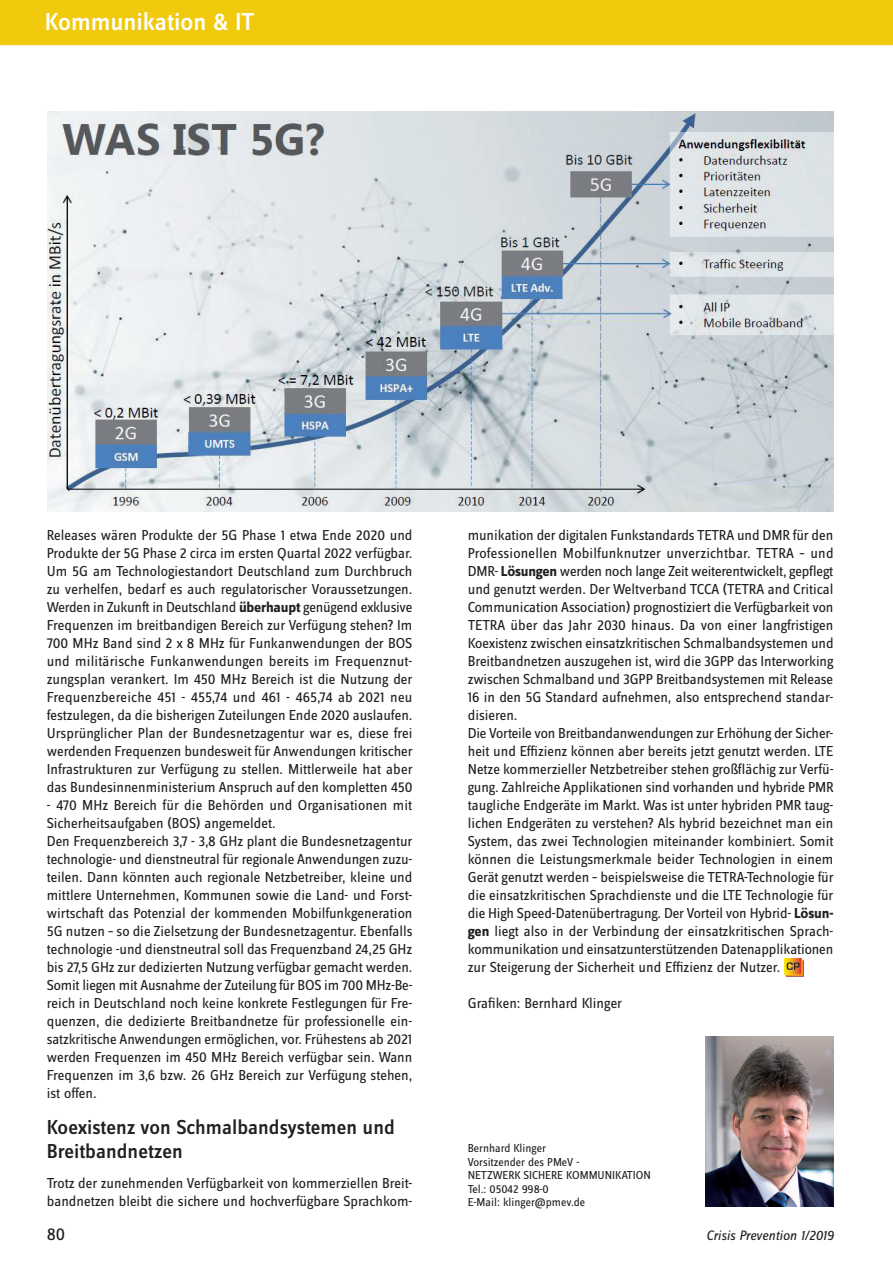
<style>
.page{position:relative;width:893px;height:1263px;background:#fff}
.page>*{position:absolute;margin:0;border:0;box-sizing:border-box;transform-origin:0 0}
.t1{font:500 25.5px "Zine Sans Display OT";color:#fff}
.t2{font:500 21px/24px "Zine Sans Display OT";color:#231f20}
.t3{font:18px "Zine Sans Display OT";color:#231f20}
.t4{font:15px/18px "Zine Sans Display OT";letter-spacing:-.005em;color:#231f20}
.t5{font:italic 14.25px "Zine Sans Display OT";letter-spacing:-.005em;color:#231f20}
.t6{font:12px/13.5px "Zine Sans Display OT";color:#231f20}
.s1{font-weight:700}
</style>
<div class="page">
<img style="left:785px;top:958px;width:19px;height:19px">
<img style="left:706px;top:1036px;width:127px;height:170px">
<img style="left:47px;top:111px;width:787px;height:401px">
<div style="left:0;top:0;width:893px;height:45px;background:#f1c90d"></div>
<h1 class="t1" style="left:45px;top:7px;width:211px">Kommunikation &amp; IT</h1>
<p class="t4" style="left:47px;top:526px;width:367px;text-align:justify">Releases wären Produkte der 5G Phase 1 etwa Ende 2020 und Produkte der 5G Phase 2 circa im ersten Quartal 2022 verfügbar.<br>Um 5G am Technologiestandort Deutschland zum Durchbruch zu verhelfen, bedarf es auch regulatorischer Voraussetzungen.<br>Werden in Zukunft in Deutschland <span class="s1">überhaupt</span> genügend exklusive Frequenzen im breitbandigen Bereich zur Verfügung stehen? Im 700 MHz Band sind 2 x 8 MHz für Funkanwendungen der BOS und militärische Funkanwendungen bereits im Frequenznut&shy;zungsplan verankert. Im 450 MHz Bereich ist die Nutzung der Frequenzbereiche 451 - 455,74 und 461 - 465,74 ab 2021 neu festzulegen, da die bisherigen Zuteilungen Ende 2020 auslaufen.<br>Ursprünglicher Plan der Bundesnetzagentur war es, diese frei werdenden Frequenzen bundesweit für Anwendungen kritischer Infrastrukturen zur Verfügung zu stellen. Mittlerweile hat aber das Bundesinnenministerium Anspruch auf den kompletten 450</p>
<p class="t4" style="left:47px;top:796px;width:367px">- 470 MHz Bereich für die Behörden und Organisationen mit Sicherheitsaufgaben (BOS) angemeldet.<br>Den Frequenzbereich 3,7 - 3,8 GHz plant die Bundesnetzagentur technologie- und dienstneutral für regionale Anwendungen zuzu&shy;teilen. Dann könnten auch regionale Netzbetreiber, kleine und mittlere Unternehmen, Kommunen sowie die Land- und Forst&shy;wirtschaft das Potenzial der kommenden Mobilfunkgeneration 5G nutzen – so die Zielsetzung der Bundesnetzagentur. Ebenfalls technologie -und dienstneutral soll das Frequenzband 24,25 GHz bis 27,5 GHz zur dedizierten Nutzung verfügbar gemacht werden.<br>Somit liegen mit Ausnahme der Zuteilung für BOS im 700 MHz-Be&shy;reich in Deutschland noch keine konkrete Festlegungen für Fre&shy;quenzen, die dedizierte Breitbandnetze für professionelle ein&shy;satzkritische Anwendungen ermöglichen, vor. Frühestens ab 2021 werden Frequenzen im 450 MHz Bereich verfügbar sein. Wann Frequenzen im 3,6 bzw. 26 GHz Bereich zur Verfügung stehen, ist offen.</p>
<h2 class="t2" style="left:47px;top:1115px;width:350px">Koexistenz von Schmalbandsystemen und<br>Breitbandnetzen</h2>
<p class="t4" style="left:47px;top:1174px;width:367px">Trotz der zunehmenden Verfügbarkeit von kommerziellen Breit&shy;bandnetzen bleibt die sichere und hochverfügbare Sprachkom-</p>
<p class="t4" style="left:468px;top:526px;width:368px">munikation der digitalen Funkstandards TETRA und DMR für den Professionellen Mobilfunknutzer unverzichtbar. TETRA – und DMR- <span class="s1">Lösungen</span> werden noch lange Zeit weiterentwickelt, gepflegt und genutzt werden. Der Weltverband TCCA (TETRA and Critical Communication Association) prognostiziert die Verfügbarkeit von TETRA über das Jahr 2030 hinaus. Da von einer langfristigen Koexistenz zwischen einsatzkritischen Schmalbandsystemen und Breitbandnetzen auszugehen ist, wird die 3GPP das Interworking zwischen Schmalband und 3GPP Breitbandsystemen mit Release 16 in den 5G Standard aufnehmen, also entsprechend standar&shy;disieren.<br>Die Vorteile von Breitbandanwendungen zur Erhöhung der Sicher&shy;heit und Effizienz können aber bereits jetzt genutzt werden. LTE Netze kommerzieller Netzbetreiber stehen großflächig zur Verfü&shy;gung. Zahlreiche Applikationen sind vorhanden und hybride PMR taugliche Endgeräte im Markt. Was ist unter hybriden PMR taug&shy;lichen Endgeräten zu verstehen? Als hybrid bezeichnet man ein System, das zwei Technologien miteinander kombiniert. Somit können die Leistungsmerkmale beider Technologien in einem Gerät genutzt werden – beispielsweise die TETRA-Technologie für die einsatzkritischen Sprachdienste und die LTE Technologie für die High Speed-Datenübertragung. Der Vorteil von Hybrid- <span class="s1">Lösun&shy;gen</span> liegt also in der Verbindung der einsatzkritischen Sprach&shy;kommunikation und einsatzunterstützenden Datenapplikationen zur Steigerung der Sicherheit und Effizienz der Nutzer.</p>
<p class="t4" style="left:468px;top:994px;width:156px">Grafiken: Bernhard Klinger</p>
<p class="t6" style="left:468px;top:1141px;width:185px">Bernhard Klinger<br>Vorsitzender des PMeV -<br>NETZWERK SICHERE KOMMUNIKATION<br>Tel.: 05042 998-0<br>E-Mail: klinger@pmev.de</p>
<p class="t3" style="left:47px;top:1224px;width:20px">80</p>
<p class="t5" style="left:706px;top:1227px;width:129px">Crisis Prevention 1/2019</p>
</div>
